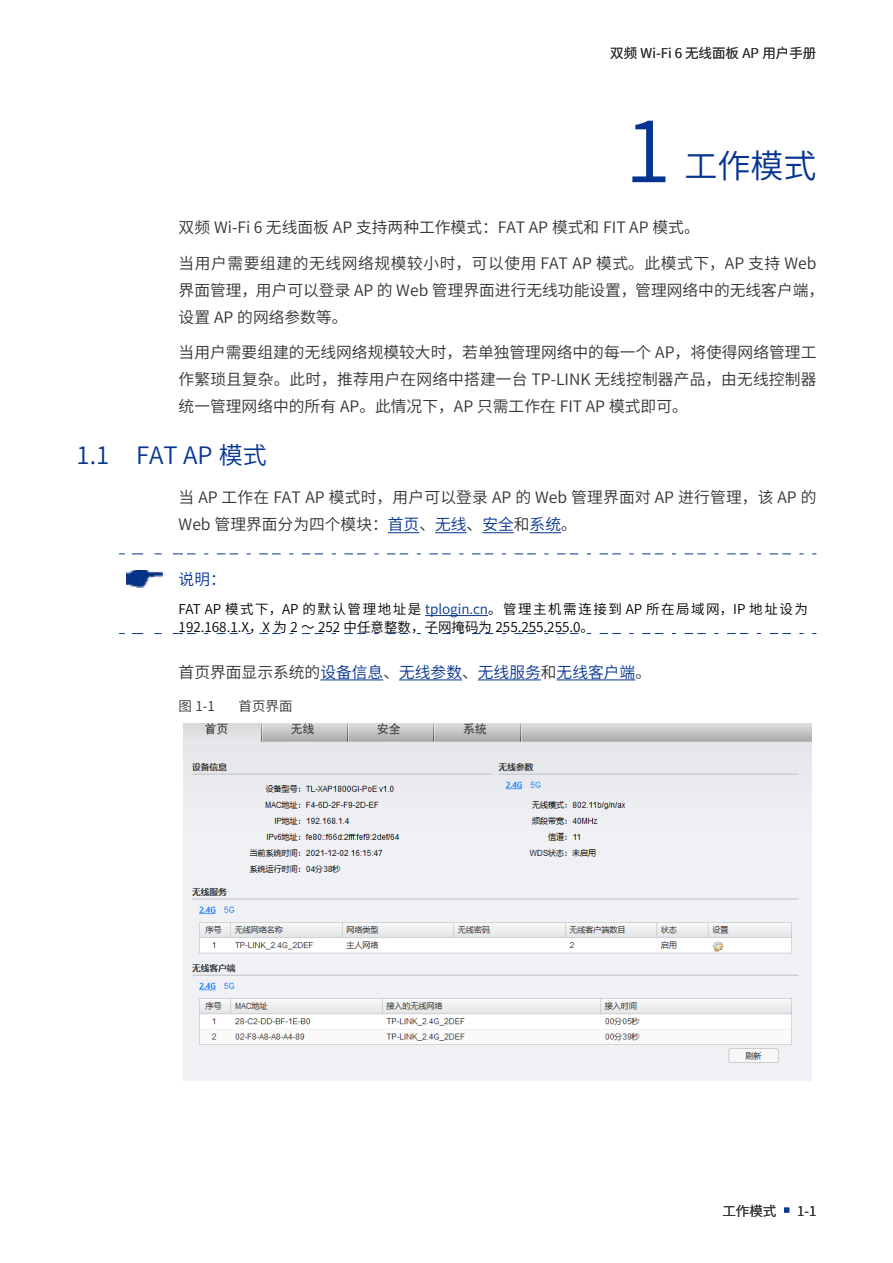
<style>
.page{position:relative;width:893px;height:1263px;background:#fff}
.page>*{position:absolute;margin:0;border:0;box-sizing:border-box;transform-origin:0 0}
.t1{font:84px "Source Han Sans CN";color:#063591}
.t2{font:33px "Source Han Sans CN";color:#063591}
.t3{font:24px "Source Han Sans CN";color:#063591}
.UG模块化正文{font:15.75px/27px "Source Han Sans CN";color:#333}
.UG模块化正文-2{font:15.75px "Source Han Sans CN";color:#063591}
.说明-标题{font:15.75px "Source Han Sans CN";color:#063591}
.说明-无项目符号{font:13.5px/18px "Source Han Sans CN";color:#000}
.页眉页脚{font:13.5px "Source Han Sans CN";color:#333}
.s1{color:#063591}
.s2{color:#333}
</style>
<div class="page">
<div style="left:783px;top:1206px;width:7px;height:7px;background:#063591"></div>
<div style="left:782px;top:1206px;width:9px;height:8px;border:2px solid #fff"></div>
<hr style="left:388px;top:532px;width:31px;height:1px;background:#063591">
<hr style="left:435px;top:532px;width:32px;height:1px;background:#063591">
<hr style="left:482px;top:532px;width:32px;height:1px;background:#063591">
<hr style="left:530px;top:532px;width:31px;height:1px;background:#063591">
<hr style="left:320px;top:679px;width:63px;height:1px;background:#063591">
<hr style="left:399px;top:679px;width:63px;height:1px;background:#063591">
<hr style="left:478px;top:679px;width:63px;height:1px;background:#063591">
<hr style="left:557px;top:679px;width:78px;height:1px;background:#063591">
<svg style="left:132px;top:553px;width:30px;height:1px"></svg>
<svg style="left:173px;top:553px;width:643px;height:1px"></svg>
<svg style="left:132px;top:633px;width:30px;height:1px"></svg>
<svg style="left:173px;top:633px;width:643px;height:1px"></svg>
<img style="left:126px;top:571px;width:37px;height:16px">
<hr style="left:425px;top:615px;width:63px;height:1px;background:#063591">
<img style="left:183px;top:723px;width:628px;height:357px">
<p class="页眉页脚" style="left:610px;top:45px;width:208px">双频 Wi-Fi 6 无线面板 AP 用户手册</p>
<p class="t1" style="left:625px;top:104px;width:48px">1</p>
<p class="t2" style="left:684px;top:148px;width:133px">工作模式</p>
<p class="UG模块化正文" style="left:179px;top:214px;width:523px">双频 Wi-Fi 6 无线面板 AP 支持两种工作模式：FAT AP 模式和 FIT AP 模式。</p>
<p class="UG模块化正文" style="left:179px;top:250px;width:647px">当用户需要组建的无线网络规模较小时，可以使用 FAT AP 模式。此模式下，AP 支持 Web界面管理，用户可以登录 AP 的 Web 管理界面进行无线功能设置，管理网络中的无线客户端，设置 AP 的网络参数等。</p>
<p class="UG模块化正文" style="left:179px;top:339px;width:639px;text-align:justify">当用户需要组建的无线网络规模较大时，若单独管理网络中的每一个 AP，将使得网络管理工作繁琐且复杂。此时，推荐用户在网络中搭建一台 TP-LINK 无线控制器产品，由无线控制器统一管理网络中的所有 AP。此情况下，AP 只需工作在 FIT AP 模式即可。</p>
<p class="t3" style="left:77px;top:441px;width:192px">1.1 FAT AP 模式</p>
<p class="UG模块化正文" style="left:179px;top:484px;width:639px">当 AP 工作在 FAT AP 模式时，用户可以登录 AP 的 Web 管理界面对 AP 进行管理，该 AP 的<br>Web 管理界面分为四个模块：<span class="s1">首页</span>、<span class="s1">无线</span>、<span class="s1">安全</span>和<span class="s1">系统</span>。</p>
<p class="说明-标题" style="left:179px;top:570px;width:49px">说明：</p>
<p class="说明-无项目符号" style="left:179px;top:600px;width:631px">FAT AP 模式下，AP 的默认管理地址是 <span class="s1">tplogin.cn</span>。管理主机需连接到 AP 所在局域网，IP 地址设为<br>192.168.1.X，X 为 2 ～ 252 中任意整数，子网掩码为 255.255.255.0。</p>
<p class="UG模块化正文-2" style="left:179px;top:663px;width:474px"><span class="s2">首页界面显示系统的</span>设备信息<span class="s2">、</span>无线参数<span class="s2">、</span>无线服务<span class="s2">和</span>无线客户端<span class="s2">。</span></p>
<p class="页眉页脚" style="left:179px;top:698px;width:38px">图 1-1</p>
<p class="页眉页脚" style="left:239px;top:698px;width:55px">首页界面</p>
<p class="页眉页脚" style="left:722px;top:1203px;width:55px">工作模式</p>
<p class="页眉页脚" style="left:797px;top:1203px;width:21px">1-1</p>
</div>
